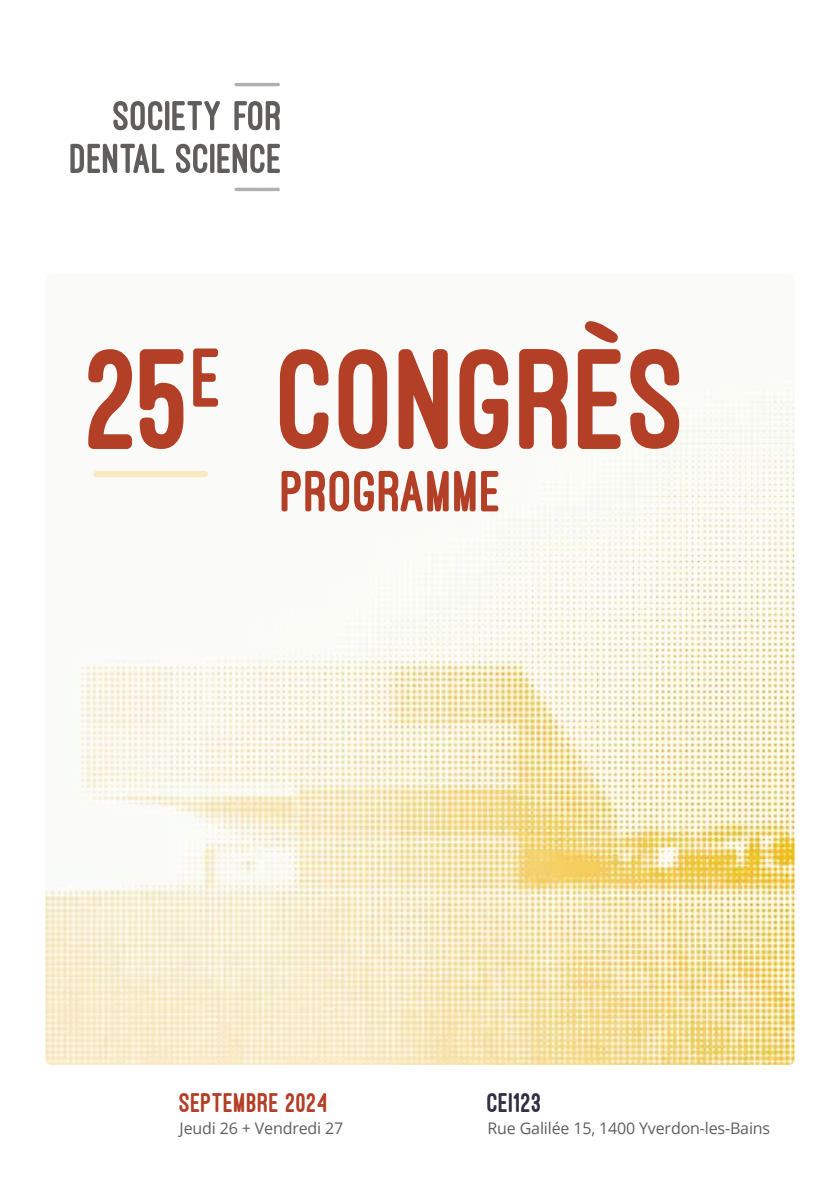
<style>
.page{position:relative;width:840px;height:1191px;background:#fff}
.page>*{position:absolute;margin:0;border:0;box-sizing:border-box;transform-origin:0 0}
.t1{font:800 148px "Ostrich Sans";color:#b33f27}
.t2{font:800 86.2px "Ostrich Sans";color:#b33f27}
.t3{font:800 60px "Ostrich Sans";letter-spacing:.005em;color:#b33f27}
.t4{font:800 28px "Ostrich Sans";letter-spacing:.01em;color:#b33f27}
.t5{font:800 28px "Ostrich Sans";letter-spacing:.01em;color:#322e44}
.t6{font:16px "Open Sans";letter-spacing:-.01em;color:#605e5d}
</style>
<div class="page">
<svg style="left:70px;top:144px;width:210px;height:29px"></svg>
<svg style="left:113px;top:101px;width:107px;height:29px"></svg>
<svg style="left:234px;top:101px;width:46px;height:29px"></svg>
<hr style="left:234px;top:188px;width:46px;height:3px;background:#b1afaf;border-radius:2px">
<hr style="left:234px;top:83px;width:46px;height:3px;background:#b1afaf;border-radius:2px">
<img style="left:45px;top:389px;width:749px;height:675px">
<div style="left:93px;top:471px;width:115px;height:6px;background:#fae9c1;border-radius:3px"></div>
<h1 class="t1" style="left:88px;top:321px;width:602px">25 CONGRÈS</h1>
<h2 class="t2" style="left:193px;top:332px;width:32px">E</h2>
<h3 class="t3" style="left:281px;top:459px;width:222px">PROGRAMME</h3>
<h3 class="t4" style="left:179px;top:1088px;width:150px">SEPTEMBRE 2024</h3>
<p class="t6" style="left:179px;top:1117px;width:165px">Jeudi 26 + Vendredi 27</p>
<h3 class="t5" style="left:487px;top:1088px;width:55px">CEI123</h3>
<p class="t6" style="left:487px;top:1117px;width:284px">Rue Galilée 15, 1400 Yverdon-les-Bains</p>
</div>
